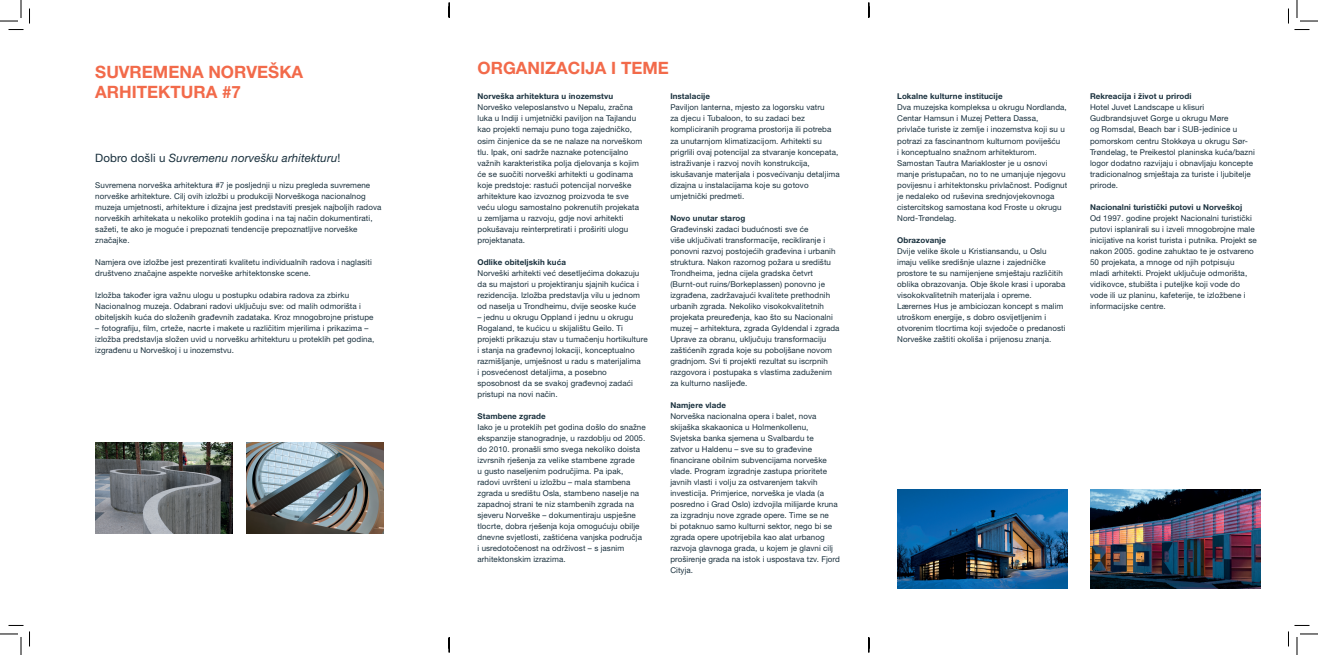
<style>
.page{position:relative;width:1318px;height:655px;background:#fff}
.page>*{position:absolute;margin:0;border:0;box-sizing:border-box;transform-origin:0 0}
.t1{font:700 17px/20.4px "Helvetica Neue LT Pro";color:#f26a4a}
.t2{font:italic 11.5px "Helvetica Neue LT Pro";letter-spacing:.01em;color:#19303d}
.t3{font:8px/11px "Helvetica Neue LT Pro";letter-spacing:.01em;color:#19303d}
.t4{font:700 8px "Helvetica Neue LT Pro";letter-spacing:.01em;color:#19303d}
.s1{font-style:normal}
</style>
<div class="page">
<img style="left:95px;top:442px;width:137px;height:91px">
<img style="left:246px;top:442px;width:137px;height:91px">
<img style="left:1090px;top:489px;width:170px;height:99px">
<img style="left:897px;top:489px;width:170px;height:99px">
<svg style="left:0;top:0;width:30px;height:30px"></svg>
<svg style="left:0;top:625px;width:30px;height:29px"></svg>
<svg style="left:1288px;top:0;width:30px;height:30px"></svg>
<svg style="left:1288px;top:625px;width:30px;height:29px"></svg>
<svg style="left:448px;top:3px;width:2px;height:15px"></svg>
<svg style="left:448px;top:637px;width:2px;height:15px"></svg>
<svg style="left:868px;top:3px;width:1px;height:15px"></svg>
<svg style="left:868px;top:637px;width:1px;height:15px"></svg>
<h1 class="t1" style="left:95px;top:61px;width:209px">Suvremena norveška arhitektura #7</h1>
<h1 class="t1" style="left:477px;top:57px;width:157px">ORGANIZACIJA I TEME</h1>
<p class="t4" style="left:477px;top:92px;width:137px">Norveška arhitektura u inozemstvu</p>
<p class="t3" style="left:477px;top:102px;width:166px">Norveško veleposlanstvo u Nepalu, zračna luka u Indiji i umjetnički paviljon na Tajlandu kao projekti nemaju puno toga zajedničko, osim činjenice da se ne nalaze na norveškom tlu. Ipak, oni sadrže naznake potencijalno važnih karakteristika polja djelovanja s kojim će se suočiti norveški arhitekti u godinama koje predstoje: rastući potencijal norveške arhitekture kao izvoznog proizvoda te sve veću ulogu samostalno pokrenutih projekata u zemljama u razvoju, gdje novi arhitekti pokušavaju reinterpretirati i proširiti ulogu projektanata.</p>
<p class="t4" style="left:477px;top:257px;width:90px">Odlike obiteljskih kuća</p>
<p class="t3" style="left:477px;top:267px;width:164px">Norveški arhitekti već desetljećima dokazuju da su majstori u projektiranju sjajnih kućica i rezidencija. Izložba predstavlja vilu u jednom od naselja u Trondheimu, dvije seoske kuće</p>
<p class="t3" style="left:477px;top:311px;width:172px">– jednu u okrugu Oppland i jednu u okrugu Rogaland, te kućicu u skijalištu Geilo. Ti projekti prikazuju stav u tumačenju hortikulture i stanja na građevnoj lokaciji, konceptualno razmišljanje, umješnost u radu s materijalima<br>i posvećenost detaljima, a posebno sposobnost da se svakoj građevnoj zadaći pristupi na novi način.</p>
<p class="t4" style="left:477px;top:411px;width:70px">Stambene zgrade</p>
<p class="t3" style="left:477px;top:421px;width:170px">Iako je u proteklih pet godina došlo do snažne ekspanzije stanogradnje, u razdoblju od 2005. do 2010. pronašli smo svega nekoliko doista izvrsnih rješenja za velike stambene zgrade<br>u gusto naseljenim područjima. Pa ipak, radovi uvršteni u izložbu – mala stambena zgrada u središtu Osla, stambeno naselje na zapadnoj strani te niz stambenih zgrada na sjeveru Norveške – dokumentiraju uspješne tlocrte, dobra rješenja koja omogućuju obilje dnevne svjetlosti, zaštićena vanjska područja<br>i usredotočenost na održivost – s jasnim arhitektonskim izrazima.</p>
<p class="t4" style="left:670px;top:92px;width:41px">Instalacije</p>
<p class="t3" style="left:670px;top:102px;width:171px">Paviljon lanterna, mjesto za logorsku vatru<br>za djecu i Tubaloon, to su zadaci bez kompliciranih programa prostorija ili potreba za unutarnjom klimatizacijom. Arhitekti su prigrlili ovaj potencijal za stvaranje koncepata, istraživanje i razvoj novih konstrukcija, iskušavanje materijala i posvećivanju detaljima dizajna u instalacijama koje su gotovo umjetnički predmeti.</p>
<p class="t4" style="left:670px;top:213px;width:76px">Novo unutar starog</p>
<p class="t3" style="left:670px;top:223px;width:171px">Građevinski zadaci budućnosti sve će<br>više uključivati transformacije, recikliranje i ponovni razvoj postojećih građevina i urbanih struktura. Nakon razornog požara u središtu Trondheima, jedna cijela gradska četvrt (Burnt-out ruins/Borkeplassen) ponovno je izgrađena, zadržavajući kvalitete prethodnih urbanih zgrada. Nekoliko visokokvalitetnih projekata preuređenja, kao što su Nacionalni muzej – arhitektura, zgrada Gyldendal i zgrada Uprave za obranu, uključuju transformaciju zaštićenih zgrada koje su poboljšane novom gradnjom. Svi ti projekti rezultat su iscrpnih razgovora i postupaka s vlastima zaduženim za kulturno naslijeđe.</p>
<p class="t4" style="left:670px;top:400px;width:57px">Namjere vlade</p>
<p class="t3" style="left:670px;top:410px;width:171px">Norveška nacionalna opera i balet, nova skijaška skakaonica u Holmenkollenu, Svjetska banka sjemena u Svalbardu te<br>zatvor u Haldenu – sve su to građevine financirane obilnim subvencijama norveške vlade. Program izgradnje zastupa prioritete javnih vlasti i volju za ostvarenjem takvih investicija. Primjerice, norveška je vlada (a posredno i Grad Oslo) izdvojila milijarde kruna za izgradnju nove zgrade opere. Time se ne<br>bi potaknuo samo kulturni sektor, nego bi se zgrada opere upotrijebila kao alat urbanog razvoja glavnoga grada, u kojem je glavni cilj proširenje grada na istok i uspostava tzv. Fjord Cityja.</p>
<h2 class="t2" style="left:95px;top:150px;width:247px"><span class="s1">Dobro došli u</span> Suvremenu norvešku arhitekturu<span class="s1">!</span></h2>
<p class="t3" style="left:95px;top:179px;width:288px">Suvremena norveška arhitektura #7 je posljednji u nizu pregleda suvremene norveške arhitekture. Cilj ovih izložbi u produkciji Norveškoga nacionalnog muzeja umjetnosti, arhitekture i dizajna jest predstaviti presjek najboljih radova norveških arhitekata u nekoliko proteklih godina i na taj način dokumentirati, sažeti, te ako je moguće i prepoznati tendencije prepoznatljive norveške značajke.</p>
<p class="t3" style="left:95px;top:256px;width:278px">Namjera ove izložbe jest prezentirati kvalitetu individualnih radova i naglasiti društveno značajne aspekte norveške arhitektonske scene.</p>
<p class="t3" style="left:95px;top:289px;width:280px">Izložba također igra važnu ulogu u postupku odabira radova za zbirku<br>Nacionalnog muzeja. Odabrani radovi uključuju sve: od malih odmorišta i obiteljskih kuća do složenih građevnih zadataka. Kroz mnogobrojne pristupe</p>
<p class="t3" style="left:95px;top:322px;width:280px">– fotografiju, film, crteže, nacrte i makete u različitim mjerilima i prikazima – izložba predstavlja složen uvid u norvešku arhitekturu u proteklih pet godina, izgrađenu u Norveškoj i u inozemstvu.</p>
<p class="t4" style="left:897px;top:92px;width:107px">Lokalne kulturne institucije</p>
<p class="t3" style="left:897px;top:102px;width:172px">Dva muzejska kompleksa u okrugu Nordlanda, Centar Hamsun i Muzej Pettera Dassa, privlače turiste iz zemlje i inozemstva koji su u potrazi za fascinantnom kulturnom poviješću<br>i konceptualno snažnom arhitekturom.<br>Samostan Tautra Mariakloster je u osnovi manje pristupačan, no to ne umanjuje njegovu povijesnu i arhitektonsku privlačnost. Podignut je nedaleko od ruševina srednjovjekovnoga cistercitskog samostana kod Froste u okrugu Nord-Trøndelag.</p>
<p class="t4" style="left:897px;top:235px;width:50px">Obrazovanje</p>
<p class="t3" style="left:897px;top:245px;width:170px">Dvije velike škole u Kristiansandu, u Oslu imaju velike središnje ulazne i zajedničke prostore te su namijenjene smještaju različitih oblika obrazovanja. Obje škole krasi i uporaba visokokvalitetnih materijala i opreme.<br>Lærernes Hus je ambiciozan koncept s malim utroškom energije, s dobro osvijetljenim i otvorenim tlocrtima koji svjedoče o predanosti Norveške zaštiti okoliša i prijenosu znanja.</p>
<p class="t4" style="left:1090px;top:92px;width:103px">Rekreacija i život u prirodi</p>
<p class="t3" style="left:1090px;top:102px;width:166px">Hotel Juvet Landscape u klisuri Gudbrandsjuvet Gorge u okrugu Møre<br>og Romsdal, Beach bar i SUB-jedinice u pomorskom centru Stokkøya u okrugu Sør-Trøndelag, te Preikestol planinska kuća/bazni logor dodatno razvijaju i obnavljaju koncepte tradicionalnog smještaja za turiste i ljubitelje prirode.</p>
<p class="t4" style="left:1090px;top:202px;width:154px">Nacionalni turistički putovi u Norveškoj</p>
<p class="t3" style="left:1090px;top:212px;width:168px">Od 1997. godine projekt Nacionalni turistički putovi isplanirali su i izveli mnogobrojne male inicijative na korist turista i putnika. Projekt se nakon 2005. godine zahuktao te je ostvareno 50 projekata, a mnoge od njih potpisuju<br>mladi arhitekti. Projekt uključuje odmorišta, vidikovce, stubišta i puteljke koji vode do vode ili uz planinu, kafeterije, te izložbene i informacijske centre.</p>
</div>
